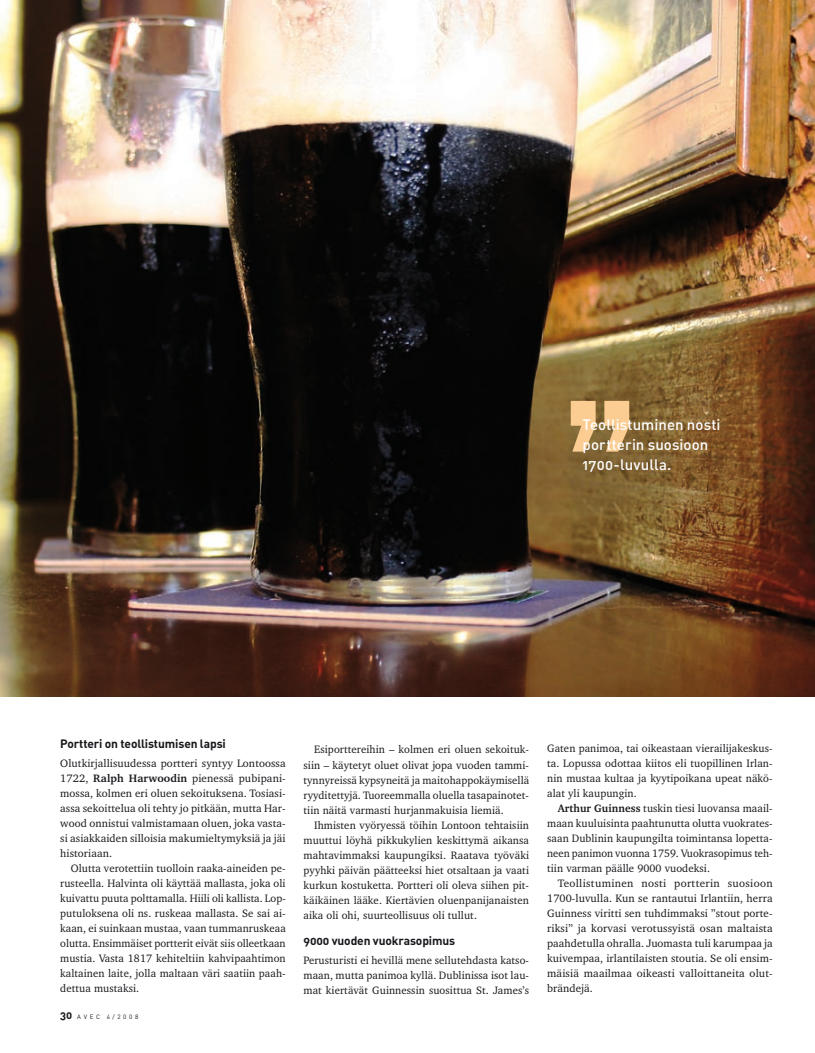
<style>
.page{position:relative;width:815px;height:1053px;background:#fff}
.page>*{position:absolute;margin:0;border:0;box-sizing:border-box;transform-origin:0 0}
.t1{font:15px/20px "DIN Medium Alternate";letter-spacing:.005em;color:#fff}
.t2{font:12px "DIN Bold Alternate";letter-spacing:-.01em;color:#1a171c}
.t3{font:11px/15px "Charter BT";letter-spacing:.01em;color:#1a171c;text-align:justify}
.t4{font:6.25px "DIN";color:#1a171c}
.s1{font-weight:700}
.s2{font-family:"DIN Bold Alternate";font-size:11.25px}
</style>
<div class="page">
<img style="left:0;top:0;width:815px;height:696px">
<svg style="left:571px;top:401px;width:58px;height:50px"></svg>
<h1 class="t1" style="left:583px;top:414px;width:139px">Teollistuminen nosti portterin suosioon<br>1700-luvulla.</h1>
<p class="t2" style="left:60px;top:735px;width:167px">Portteri on teollistumisen lapsi</p>
<p class="t3" style="left:60px;top:755px;width:227px">Olutkirjallisuudessa portteri syntyy Lontoossa 1722, <span class="s1">Ralph Harwoodin</span> pienessä pubipani&shy;mossa, kolmen eri oluen sekoituksena. Tosiasi&shy;assa sekoittelua oli tehty jo pitkään, mutta Har&shy;wood onnistui valmistamaan oluen, joka vasta&shy;si asiakkaiden silloisia makumieltymyksiä ja jäi historiaan.</p>
<p class="t3" style="left:60px;top:860px;width:227px;text-indent:11px">Olutta verotettiin tuolloin raaka-aineiden pe&shy;rusteella. Halvinta oli käyttää mallasta, joka oli kuivattu puuta polttamalla. Hiili oli kallista. Lop&shy;putuloksena oli ns. ruskeaa mallasta. Se sai ai&shy;kaan, ei suinkaan mustaa, vaan tummanruskeaa olutta. Ensimmäiset portterit eivät siis olleetkaan mustia. Vasta 1817 kehiteltiin kahvipaahtimon kaltainen laite, jolla maltaan väri saatiin paah&shy;dettua mustaksi.</p>
<p class="t4" style="left:60px;top:1012px;width:80px"><span class="s2">30</span> A V E C 4 / 2 0 0 8</p>
<p class="t3" style="left:304px;top:742px;width:227px;text-indent:11px">Esiporttereihin – kolmen eri oluen sekoituk&shy;siin – käytetyt oluet olivat jopa vuoden tammi&shy;tynnyreissä kypsyneitä ja maitohappokäymisellä ryyditettyjä. Tuoreemmalla oluella tasapainotet&shy;tiin näitä varmasti hurjanmakuisia liemiä.</p>
<p class="t3" style="left:304px;top:817px;width:227px;text-indent:11px">Ihmisten vyöryessä töihin Lontoon tehtaisiin muuttui löyhä pikkukylien keskittymä aikansa mahtavimmaksi kaupungiksi. Raatava työväki pyyhki päivän päätteeksi hiet otsaltaan ja vaati kurkun kostuketta. Portteri oli oleva siihen pit&shy;käikäinen lääke. Kiertävien oluenpanijanaisten aika oli ohi, suurteollisuus oli tullut.</p>
<p class="t2" style="left:304px;top:932px;width:153px">9000 vuoden vuokrasopimus</p>
<p class="t3" style="left:304px;top:952px;width:227px">Perusturisti ei hevillä mene sellutehdasta katso&shy;maan, mutta panimoa kyllä. Dublinissa isot lau&shy;mat kiertävät Guinnessin suosittua St. James’s</p>
<p class="t3" style="left:547px;top:740px;width:227px">Gaten panimoa, tai oikeastaan vierailijakeskus&shy;ta. Lopussa odottaa kiitos eli tuopillinen Irlan&shy;nin mustaa kultaa ja kyytipoikana upeat näkö&shy;alat yli kaupungin.</p>
<p class="t3" style="left:547px;top:800px;width:227px;text-indent:11px"><span class="s1">Arthur Guinness</span> tuskin tiesi luovansa maail&shy;maan kuuluisinta paahtunutta olutta vuokrates&shy;saan Dublinin kaupungilta toimintansa lopetta&shy;neen panimon vuonna 1759. Vuokrasopimus teh&shy;tiin varman päälle 9000 vuodeksi.</p>
<p class="t3" style="left:547px;top:875px;width:227px;text-indent:11px">Teollistuminen nosti portterin suosioon 1700-luvulla. Kun se rantautui Irlantiin, herra Guinness viritti sen tuhdimmaksi ”stout porte&shy;riksi” ja korvasi verotussyistä osan maltaista paahdetulla ohralla. Juomasta tuli karumpaa ja kuivempaa, irlantilaisten stoutia. Se oli ensim&shy;mäisiä maailmaa oikeasti valloittaneita olut&shy;brändejä.</p>
</div>
